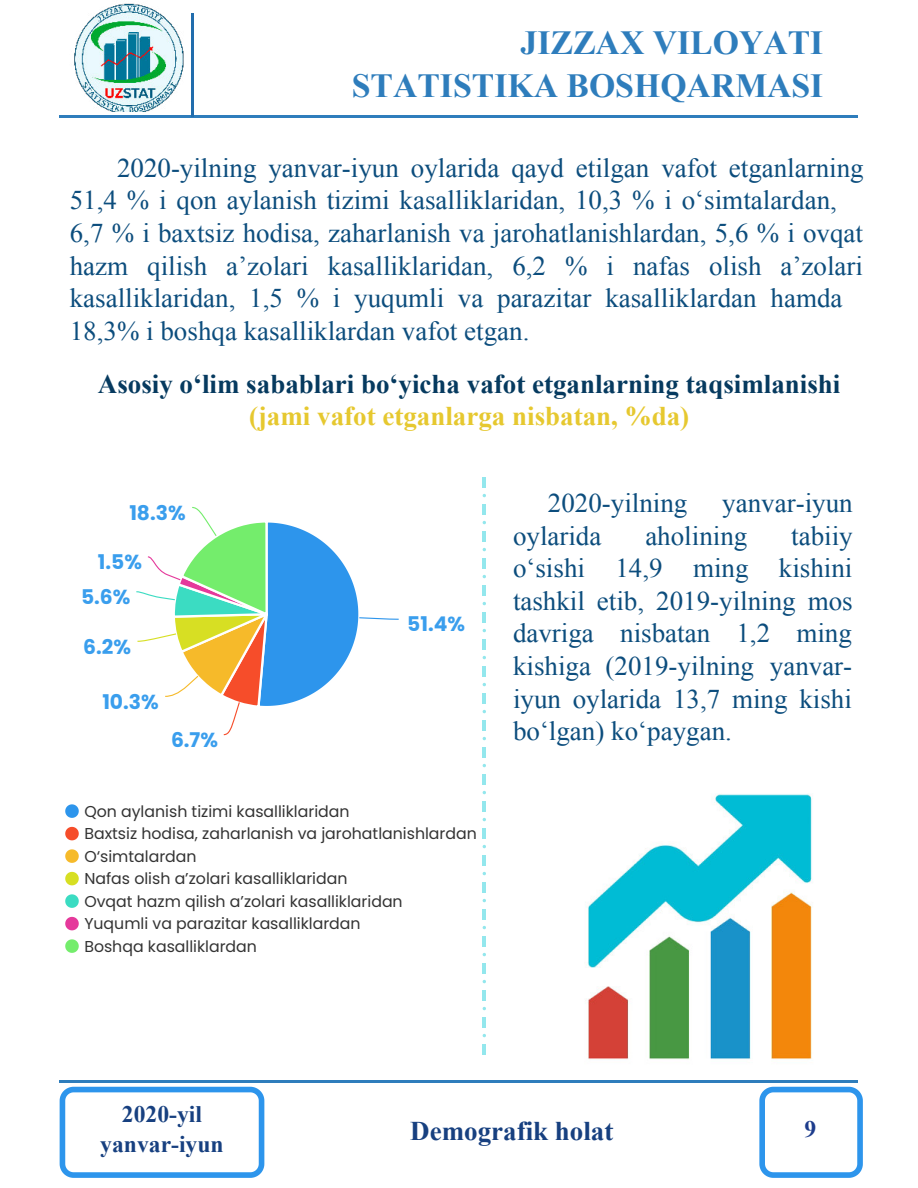
<style>
.page{position:relative;width:918px;height:1188px;background:#fff}
.page>*{position:absolute;margin:0;border:0;box-sizing:border-box;transform-origin:0 0}
.t1{font:700 33.75px/42.8px "Times New Roman";color:#2e7dbc;text-align:right}
.t2{font:27px/32.7px "Times New Roman";color:#0c4d7d}
.t3{font:700 27px "Times New Roman";color:#063a5f}
.t4{font:700 27px "Times New Roman";color:#e6c82f}
.t5{font:700 27px "Times New Roman";color:#174080}
.t6{font:700 23.7px/30.3px "Times New Roman";color:#174080;text-align:center}
.t7{font:700 23.7px "Times New Roman";color:#1d3c8c}
.t8{font:700 20.25px "Poppins";color:#3a9eed}
.t9{font:15.75px/22.5px "Poppins";color:#333}
</style>
<div class="page">
<hr style="left:60px;top:116px;width:798px;height:2px;background:#2e7dbc">
<img style="left:74px;top:3px;width:110px;height:108px">
<hr style="left:191px;top:14px;width:3px;height:103px;background:#216dad">
<hr style="left:60px;top:1080px;width:798px;height:2px;background:#2e7dbc">
<svg style="left:60px;top:1087px;width:204px;height:91px"></svg>
<svg style="left:759px;top:1087px;width:104px;height:91px"></svg>
<svg style="left:136px;top:507px;width:263px;height:229px"></svg>
<svg style="left:65px;top:804px;width:14px;height:14px"></svg>
<svg style="left:65px;top:827px;width:14px;height:13px"></svg>
<svg style="left:65px;top:849px;width:14px;height:14px"></svg>
<svg style="left:65px;top:872px;width:14px;height:13px"></svg>
<svg style="left:65px;top:894px;width:14px;height:14px"></svg>
<svg style="left:65px;top:917px;width:14px;height:13px"></svg>
<svg style="left:65px;top:939px;width:14px;height:14px"></svg>
<svg style="left:483px;top:477px;width:3px;height:10px"></svg>
<svg style="left:483px;top:504px;width:3px;height:10px"></svg>
<svg style="left:483px;top:531px;width:3px;height:10px"></svg>
<svg style="left:483px;top:558px;width:3px;height:10px"></svg>
<svg style="left:483px;top:585px;width:3px;height:10px"></svg>
<svg style="left:483px;top:612px;width:3px;height:10px"></svg>
<svg style="left:483px;top:639px;width:3px;height:10px"></svg>
<svg style="left:483px;top:666px;width:3px;height:10px"></svg>
<svg style="left:483px;top:693px;width:3px;height:10px"></svg>
<svg style="left:483px;top:720px;width:3px;height:10px"></svg>
<svg style="left:483px;top:747px;width:3px;height:10px"></svg>
<svg style="left:483px;top:774px;width:3px;height:10px"></svg>
<svg style="left:483px;top:801px;width:3px;height:10px"></svg>
<svg style="left:483px;top:828px;width:3px;height:10px"></svg>
<svg style="left:483px;top:855px;width:3px;height:10px"></svg>
<svg style="left:483px;top:882px;width:3px;height:10px"></svg>
<svg style="left:483px;top:909px;width:3px;height:10px"></svg>
<svg style="left:483px;top:936px;width:3px;height:10px"></svg>
<svg style="left:483px;top:963px;width:3px;height:10px"></svg>
<svg style="left:483px;top:990px;width:3px;height:10px"></svg>
<svg style="left:483px;top:1017px;width:3px;height:10px"></svg>
<svg style="left:483px;top:1044px;width:3px;height:10px"></svg>
<img style="left:585px;top:794px;width:227px;height:266px">
<p class="t1" style="left:352px;top:20px;width:473px">JIZZAX VILOYATI<br>STATISTIKA BOSHQARMASI</p>
<p class="t2" style="left:70px;top:151px;width:796px;text-indent:47px">2020-yilning yanvar-iyun oylarida qayd etilgan vafot etganlarning 51,4 % i qon aylanish tizimi kasalliklaridan, 10,3 % i o‘simtalardan, 6,7 % i baxtsiz hodisa, zaharlanish va jarohatlanishlardan, 5,6 % i ovqat hazm qilish a’zolari kasalliklaridan, 6,2 % i nafas olish a’zolari kasalliklaridan, 1,5 % i yuqumli va parazitar kasalliklardan hamda 18,3% i boshqa kasalliklardan vafot etgan.</p>
<p class="t3" style="left:98px;top:365px;width:744px">Asosiy o‘lim sabablari bo‘yicha vafot etganlarning taqsimlanishi</p>
<p class="t4" style="left:249px;top:398px;width:442px">(jami vafot etganlarga nisbatan, %da)</p>
<p class="t8" style="left:129px;top:501px;width:58px">18.3%</p>
<p class="t8" style="left:98px;top:550px;width:46px">1.5%</p>
<p class="t8" style="left:81px;top:585px;width:51px">5.6%</p>
<p class="t8" style="left:83px;top:635px;width:49px">6.2%</p>
<p class="t8" style="left:102px;top:690px;width:58px">10.3%</p>
<p class="t8" style="left:171px;top:728px;width:49px">6.7%</p>
<p class="t8" style="left:407px;top:612px;width:59px">51.4%</p>
<p class="t9" style="left:84px;top:800px;width:394px">Qon aylanish tizimi kasalliklaridan<br>Baxtsiz hodisa, zaharlanish va jarohatlanishlardan O‘simtalardan<br>Nafas olish a’zolari kasalliklaridan<br>Ovqat hazm qilish a’zolari kasalliklaridan<br>Yuqumli va parazitar kasalliklardan<br>Boshqa kasalliklardan</p>
<p class="t2" style="left:548px;top:486px;width:141px">2020-yilning</p>
<p class="t2" style="left:722px;top:486px;width:132px">yanvar-iyun</p>
<p class="t2" style="left:513px;top:519px;width:90px">oylarida</p>
<p class="t2" style="left:645px;top:519px;width:104px">aholining</p>
<p class="t2" style="left:513px;top:519px;width:341px;text-align:justify;text-indent:278px">tabiiy o‘sishi 14,9 ming kishini tashkil etib, 2019-yilning mos davriga nisbatan 1,2 ming kishiga (2019-yilning yanvar&shy;iyun oylarida 13,7 ming kishi bo‘lgan) ko‘paygan.</p>
<p class="t6" style="left:100px;top:1098px;width:125px">2020-yil yanvar-iyun</p>
<p class="t5" style="left:410px;top:1112px;width:205px">Demografik holat</p>
<p class="t7" style="left:805px;top:1113px;width:13px">9</p>
</div>
